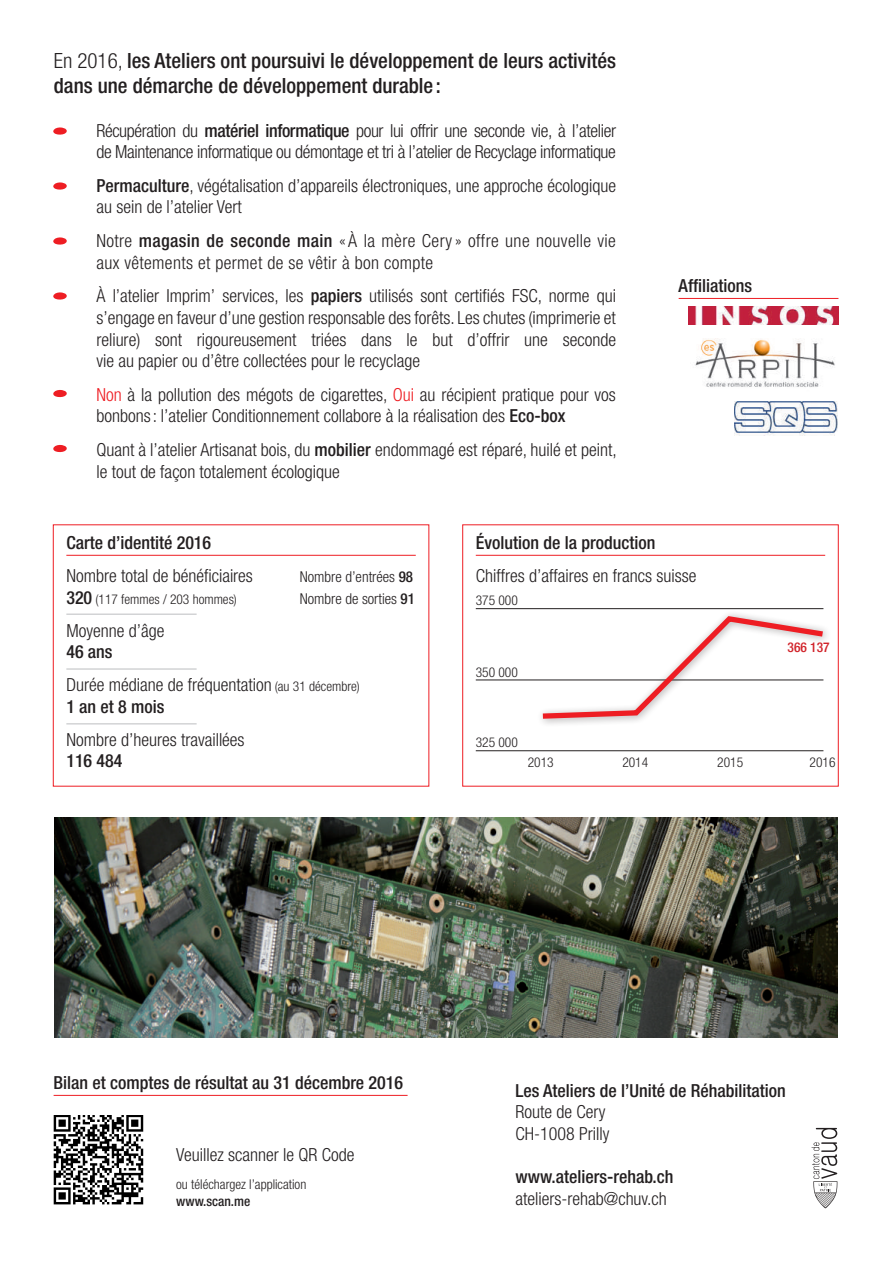
<style>
.page{position:relative;width:894px;height:1264px;background:#fff}
.page>*{position:absolute;margin:0;border:0;box-sizing:border-box;transform-origin:0 0}
.t1{font:500 condensed 21px/25.2px "Helvetica Neue LT Std";color:#231f20}
.t2{font:300 condensed 18px/21.6px "Helvetica Neue LT Std";color:#231f20}
.t3{font:500 condensed 18px "Helvetica Neue LT Std";color:#231f20}
.t4{font:300 condensed 18px/21.6px "Helvetica Neue LT Std";letter-spacing:-.02em;color:#231f20}
.t5{font:300 condensed 18px/21.6px "Helvetica Neue LT Std";letter-spacing:.02em;color:#231f20}
.t6{font:300 condensed 15px/21.6px "Helvetica Neue LT Std";color:#231f20}
.t7{font:300 condensed 13.5px "Helvetica Neue LT Std";color:#231f20}
.t8{font:500 condensed 13.5px "Helvetica Neue LT Std";color:#231f20}
.t9{font:500 condensed 13.5px "Helvetica Neue LT Std";color:#d1232a}
.s1{font-weight:300}
.s2{font-weight:500}
.s3{color:#ee1d23}
.s4{font-weight:500;font-size:18px}
.s5{font-size:13.5px}
</style>
<div class="page">
<hr style="left:66px;top:555px;width:350px;height:1px;background:#ee1d23">
<hr style="left:476px;top:555px;width:349px;height:1px;background:#ee1d23">
<hr style="left:66px;top:669px;width:131px;height:1px;background:#bcbdc0">
<hr style="left:66px;top:614px;width:131px;height:1px;background:#bcbdc0">
<hr style="left:66px;top:724px;width:131px;height:1px;background:#bcbdc0">
<hr style="left:476px;top:680px;width:347px;height:1px;background:#231f20">
<hr style="left:476px;top:750px;width:347px;height:1px;background:#231f20">
<hr style="left:476px;top:608px;width:347px;height:1px;background:#231f20">
<div style="left:536px;top:610px;width:296px;height:118px;background:#fff"></div>
<svg style="left:537px;top:613px;width:290px;height:108px"></svg>
<img style="left:688px;top:307px;width:150px;height:18px">
<img style="left:695px;top:338px;width:140px;height:49px">
<img style="left:734px;top:402px;width:103px;height:34px">
<hr style="left:678px;top:298px;width:160px;height:1px;background:#ee1d23">
<hr style="left:54px;top:1095px;width:353px;height:1px;background:#ee1d23">
<img style="left:54px;top:1115px;width:90px;height:90px">
<svg style="left:811px;top:1128px;width:26px;height:80px"></svg>
<img style="left:55px;top:818px;width:782px;height:219px">
<svg style="left:53px;top:127px;width:14px;height:8px"></svg>
<svg style="left:53px;top:182px;width:14px;height:8px"></svg>
<svg style="left:53px;top:237px;width:14px;height:8px"></svg>
<svg style="left:53px;top:292px;width:14px;height:8px"></svg>
<svg style="left:53px;top:390px;width:14px;height:8px"></svg>
<svg style="left:53px;top:445px;width:14px;height:8px"></svg>
<p class="t1" style="left:54px;top:48px;width:564px"><span class="s1">En 2016,</span> les Ateliers ont poursuivi le développement de leurs activités dans une démarche de développement durable :</p>
<p class="t4" style="left:96px;top:119px;width:521px">Récupération du <span class="s2">matériel informatique</span> pour lui offrir une seconde vie, à l’atelier de Maintenance informatique ou démontage et tri à l’atelier de Recyclage informatique</p>
<p class="t2" style="left:96px;top:175px;width:521px"><span class="s2">Permaculture</span>, végétalisation d’appareils électroniques, une approche écologique au sein de l’atelier Vert</p>
<p class="t5" style="left:96px;top:230px;width:521px">Notre <span class="s2">magasin de seconde main</span> «À la mère Cery» offre une nouvelle vie aux vêtements et permet de se vêtir à bon compte</p>
<p class="t2" style="left:96px;top:285px;width:521px;text-align:justify">À l’atelier Imprim’ services, les <span class="s2">papiers</span> utilisés sont certifiés FSC, norme qui s’engage en faveur d’une gestion responsable des forêts. Les chutes (imprimerie et reliure) sont rigoureusement triées dans le but d’offrir une seconde vie au papier ou d’être collectées pour le recyclage</p>
<p class="t2" style="left:96px;top:383px;width:521px"><span class="s3">Non</span> à la pollution des mégots de cigarettes, <span class="s3">Oui</span> au récipient pratique pour vos bonbons: l’atelier Conditionnement collabore à la réalisation des <span class="s2">Eco-box</span></p>
<p class="t2" style="left:96px;top:439px;width:522px">Quant à l’atelier Artisanat bois, du <span class="s2">mobilier</span> endommagé est réparé, huilé et peint, le tout de façon totalement écologique</p>
<p class="t3" style="left:678px;top:275px;width:75px">Affiliations</p>
<p class="t3" style="left:66px;top:532px;width:146px">Carte d’identité 2016</p>
<p class="t2" style="left:66px;top:565px;width:188px">Nombre total de bénéficiaires</p>
<p class="t7" style="left:66px;top:591px;width:172px"><span class="s4">320</span> (117 femmes / 203 hommes)</p>
<p class="t2" style="left:66px;top:619px;width:99px">Moyenne d’âge</p>
<p class="t2" style="left:66px;top:635px;width:295px;line-height:33px"><span class="s2">46 ans<br></span>Durée médiane de fréquentation <span class="s5">(au 31 décembre)</span></p>
<p class="t3" style="left:66px;top:696px;width:100px">1 an et 8 mois</p>
<p class="t2" style="left:66px;top:728px;width:180px">Nombre d’heures travaillées</p>
<p class="t3" style="left:66px;top:750px;width:58px">116 484</p>
<p class="t6" style="left:300px;top:566px;width:117px">Nombre d’entrées <span class="s2">98<br></span>Nombre de sorties <span class="s2">91</span></p>
<p class="t3" style="left:476px;top:532px;width:181px">évolution de la production</p>
<p class="t2" style="left:476px;top:565px;width:222px">Chiffres d’affaires en francs suisse</p>
<p class="t7" style="left:476px;top:593px;width:44px">375 000</p>
<p class="t7" style="left:476px;top:664px;width:44px">350 000</p>
<p class="t7" style="left:476px;top:735px;width:44px">325 000</p>
<p class="t7" style="left:528px;top:755px;width:27px">2013</p>
<p class="t9" style="left:787px;top:639px;width:44px">366 137</p>
<p class="t7" style="left:622px;top:755px;width:27px">2014</p>
<p class="t7" style="left:717px;top:755px;width:27px">2015</p>
<p class="t7" style="left:809px;top:755px;width:27px">2016</p>
<p class="t3" style="left:54px;top:1072px;width:351px">Bilan et comptes de résultat au 31 décembre 2016</p>
<p class="t2" style="left:176px;top:1144px;width:180px">Veuillez scanner le QR Code</p>
<p class="t7" style="left:176px;top:1177px;width:132px">ou téléchargez l’application</p>
<p class="t8" style="left:176px;top:1193px;width:76px">www.scan.me</p>
<p class="t3" style="left:515px;top:1079px;width:272px">Les Ateliers de l’Unité de Réhabilitation</p>
<p class="t2" style="left:515px;top:1101px;width:95px">Route de Cery<br>CH-1008 Prilly</p>
<p class="t3" style="left:515px;top:1166px;width:159px">www.ateliers-rehab.ch</p>
<p class="t2" style="left:515px;top:1187px;width:153px">ateliers-rehab@chuv.ch</p>
</div>
